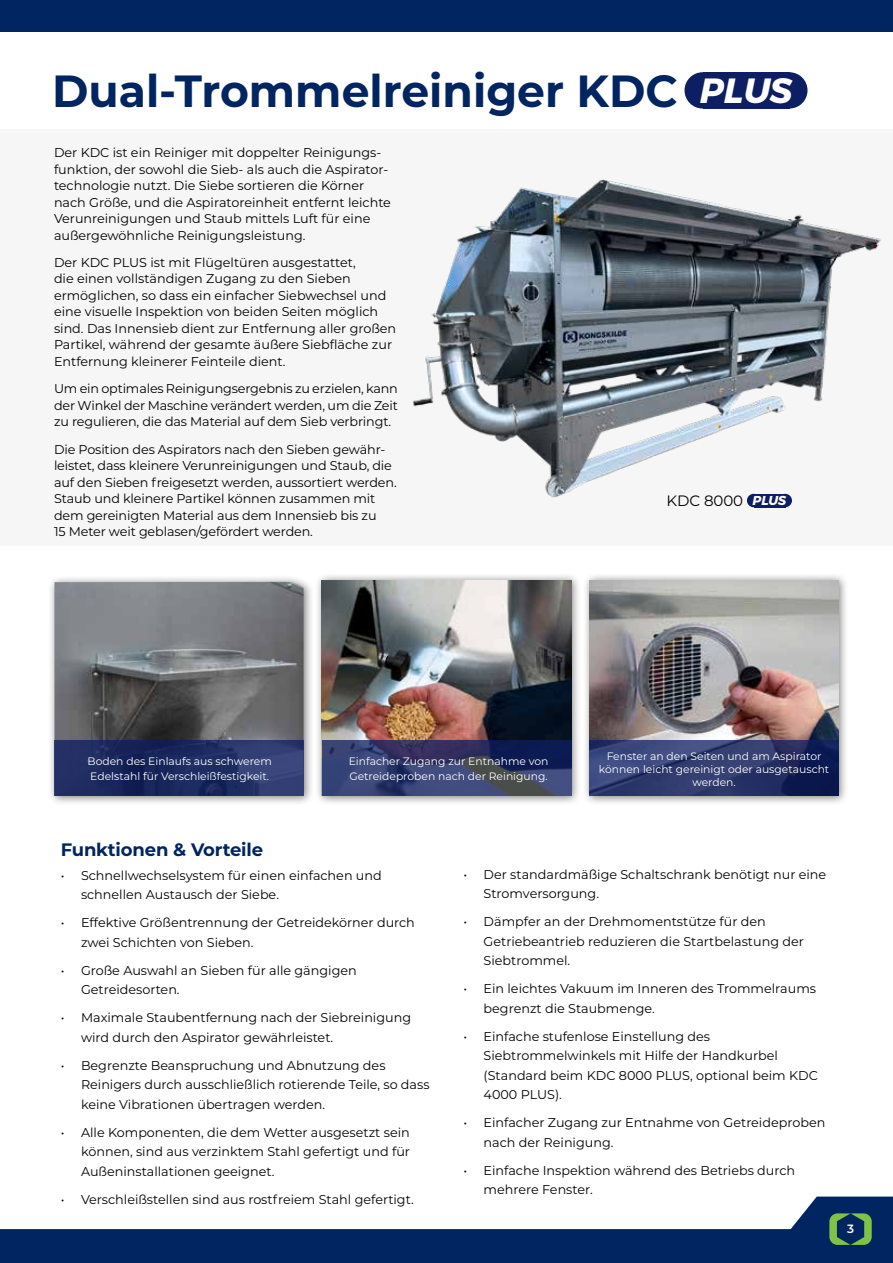
<style>
.page{position:relative;width:893px;height:1263px;background:#fff}
.page>*{position:absolute;margin:0;border:0;box-sizing:border-box;transform-origin:0 0}
.t1{font:700 45px "Montserrat";color:#002561}
.t2{font:700 18px "Montserrat";letter-spacing:-.01em;color:#002561}
.t3{font:15px "Montserrat";letter-spacing:-.005em;color:#000}
.t4{font:12.75px/16.5px "Montserrat";color:#000}
.t5{font:600 12px "Montserrat";color:#fff}
.t6{font:10.8px/14.5px "Montserrat";color:#fff}
.s1{font-style:italic;font-size:34.95px;color:#fff}
.s2{font-weight:700;font-style:italic;font-size:12.9px;color:#fff}
</style>
<div class="page">
<div style="left:0;top:0;width:893px;height:32px;background:#002561"></div>
<svg style="left:0;top:1196px;width:893px;height:67px;fill:#002561"></svg>
<svg style="left:829px;top:1213px;width:43px;height:32px"></svg>
<div style="left:0;top:129px;width:893px;height:416px;background:#f6f6f6"></div>
<div style="left:684px;top:72px;width:37px;height:37px;background:#0e1e63;border-radius:50%"></div>
<div style="left:703px;top:72px;width:87px;height:37px;background:#0e1e63"></div>
<div style="left:771px;top:72px;width:36px;height:37px;background:#0e1e63;border-radius:50%"></div>
<img style="left:413px;top:179px;width:468px;height:329px">
<div style="left:48px;top:575px;width:266px;height:231px;background:#000;opacity:.5"></div>
<img style="left:54px;top:582px;width:250px;height:158px">
<svg style="left:54px;top:740px;width:250px;height:56px;background:#212e64"></svg>
<div style="left:582px;top:573px;width:267px;height:233px;background:#000;opacity:.5"></div>
<img style="left:589px;top:580px;width:249px;height:160px">
<svg style="left:589px;top:740px;width:249px;height:56px;background:#2b376b"></svg>
<div style="left:315px;top:573px;width:266px;height:233px;background:#000;opacity:.5"></div>
<img style="left:322px;top:580px;width:249px;height:160px">
<svg style="left:322px;top:740px;width:249px;height:56px;background:#333b68"></svg>
<div style="left:747px;top:494px;width:13px;height:13px;background:#0e1e63;border-radius:50%"></div>
<div style="left:754px;top:494px;width:32px;height:13px;background:#0e1e63"></div>
<div style="left:779px;top:494px;width:13px;height:13px;background:#0e1e63;border-radius:50%"></div>
<h1 class="t1" style="left:52px;top:59px;width:742px">Dual-Trommelreiniger KDC <span class="s1">PLUS</span></h1>
<p class="t4" style="left:54px;top:144px;width:338px">Der KDC ist ein Reiniger mit doppelter Reinigungs&shy;funktion, der sowohl die Sieb- als auch die Aspirator&shy;technologie nutzt. Die Siebe sortieren die Körner nach Größe, und die Aspiratoreinheit entfernt leichte Verunreinigungen und Staub mittels Luft für eine außergewöhnliche Reinigungsleistung.</p>
<p class="t4" style="left:54px;top:254px;width:344px">Der KDC PLUS ist mit Flügeltüren ausgestattet,<br>die einen vollständigen Zugang zu den Sieben ermöglichen, so dass ein einfacher Siebwechsel und eine visuelle Inspektion von beiden Seiten möglich sind. Das Innensieb dient zur Entfernung aller großen Partikel, während der gesamte äußere Siebfläche zur Entfernung kleinerer Feinteile dient.</p>
<p class="t4" style="left:54px;top:380px;width:346px;text-align:justify">Um ein optimales Reinigungsergebnis zu erzielen, kann der Winkel der Maschine verändert werden, um die Zeit zu regulieren, die das Material auf dem Sieb verbringt.</p>
<p class="t4" style="left:54px;top:440px;width:344px">Die Position des Aspirators nach den Sieben gewähr&shy;leistet, dass kleinere Verunreinigungen und Staub, die auf den Sieben freigesetzt werden, aussortiert werden.<br>Staub und kleinere Partikel können zusammen mit dem gereinigten Material aus dem Innensieb bis zu<br>15 Meter weit geblasen/gefördert werden.</p>
<p class="t3" style="left:666px;top:490px;width:121px">KDC 8000 <span class="s2">PLUS</span></p>
<p class="t6" style="left:88px;top:754px;width:186px">Boden des Einlaufs aus schwerem<br>Edelstahl für Verschleißfestigkeit.</p>
<p class="t6" style="left:599px;top:750px;width:232px;line-height:12.9px;text-align:center">Fenster an den Seiten und am Aspirator können leicht gereinigt oder ausgetauscht werden.</p>
<p class="t6" style="left:349px;top:754px;width:201px">Einfacher Zugang zur Entnahme von<br>Getreideproben nach der Reinigung.</p>
<h2 class="t2" style="left:61px;top:836px;width:204px">Funktionen &amp; Vorteile</h2>
<p class="t4" style="left:81px;top:865px;width:302px;line-height:19.5px;text-indent:-20px">• Schnellwechselsystem für einen einfachen und schnellen Austausch der Siebe.</p>
<p class="t4" style="left:81px;top:912px;width:335px;line-height:19.5px;text-indent:-20px">• Effektive Größentrennung der Getreidekörner durch zwei Schichten von Sieben.</p>
<p class="t4" style="left:81px;top:960px;width:277px;line-height:19.5px;text-indent:-20px">• Große Auswahl an Sieben für alle gängigen<br>Getreidesorten.</p>
<p class="t4" style="left:81px;top:1007px;width:332px;line-height:19.5px;text-indent:-20px">• Maximale Staubentfernung nach der Siebreinigung wird durch den Aspirator gewährleistet.</p>
<p class="t4" style="left:81px;top:1055px;width:350px;line-height:19.5px;text-indent:-20px">• Begrenzte Beanspruchung und Abnutzung des<br>Reinigers durch ausschließlich rotierende Teile, so dass keine Vibrationen übertragen werden.</p>
<p class="t4" style="left:81px;top:1122px;width:331px;line-height:19.5px;text-align:justify;text-indent:-20px">• Alle Komponenten, die dem Wetter ausgesetzt sein können, sind aus verzinktem Stahl gefertigt und für Außeninstallationen geeignet.</p>
<p class="t4" style="left:61px;top:1190px;width:354px">• Verschleißstellen sind aus rostfreiem Stahl gefertigt.</p>
<p class="t4" style="left:484px;top:864px;width:344px;line-height:19.5px;text-indent:-20px">• Der standardmäßige Schaltschrank benötigt nur eine<br>Stromversorgung.</p>
<p class="t4" style="left:484px;top:911px;width:322px;line-height:19.5px;text-indent:-20px">• Dämpfer an der Drehmomentstütze für den<br>Getriebeantrieb reduzieren die Startbelastung der<br>Siebtrommel.</p>
<p class="t4" style="left:484px;top:978px;width:334px;line-height:19.5px;text-indent:-20px">• Ein leichtes Vakuum im Inneren des Trommelraums begrenzt die Staubmenge.</p>
<p class="t4" style="left:484px;top:1026px;width:336px;line-height:19.5px;text-indent:-20px">• Einfache stufenlose Einstellung des Siebtrommelwinkels mit Hilfe der Handkurbel (Standard beim KDC 8000 PLUS, optional beim KDC 4000 PLUS).</p>
<p class="t4" style="left:484px;top:1112px;width:343px;line-height:19.5px;text-indent:-20px">• Einfacher Zugang zur Entnahme von Getreideproben nach der Reinigung.</p>
<p class="t4" style="left:484px;top:1160px;width:313px;line-height:19.5px;text-indent:-20px">• Einfache Inspektion während des Betriebs durch mehrere Fenster.</p>
<p class="t5" style="left:847px;top:1220px;width:8px">3</p>
</div>
